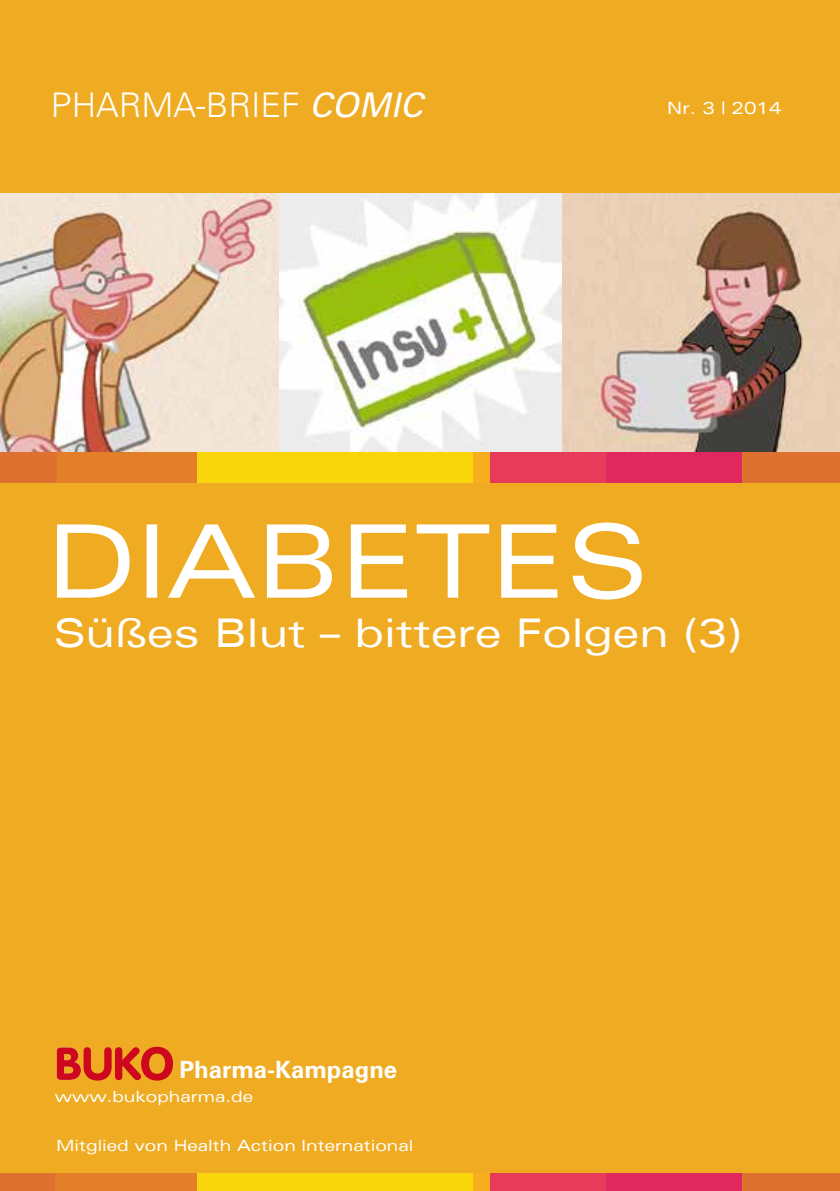
<style>
.page{position:relative;width:840px;height:1191px;background:#fff}
.page>*{position:absolute;margin:0;border:0;box-sizing:border-box;transform-origin:0 0}
.t1{font:expanded 101.8px "Univers";color:#fff}
.t2{font:expanded 39.6px "Univers";color:#fff}
.t3{font:300 34px "Univers LT";color:#fff}
.t4{font:700 23.8px "Univers";color:#fff}
.t5{font:expanded 17px "Univers";color:#fff}
.t6{font:expanded 15.6px "Univers";color:#fff}
.s1{font-weight:400;font-style:italic}
</style>
<div class="page">
<div style="left:0;top:0;width:839px;height:1191px;background:#efac22"></div>
<svg style="left:57px;top:1046px;width:116px;height:34px"></svg>
<div style="left:605px;top:450px;width:234px;height:33px;background:#de7030"></div>
<div style="left:605px;top:1174px;width:234px;height:17px;background:#de7030"></div>
<div style="left:473px;top:450px;width:269px;height:33px;background:linear-gradient(to right,#e84656,#de1f61)"></div>
<div style="left:473px;top:1174px;width:269px;height:17px;background:linear-gradient(to right,#e84656,#de1f61)"></div>
<div style="left:57px;top:450px;width:432px;height:33px;background:#f9d60c"></div>
<div style="left:55px;top:1174px;width:434px;height:17px;background:#f9d60c"></div>
<div style="left:0;top:450px;width:196px;height:33px;background:linear-gradient(to right,#de712f,#e38425)"></div>
<div style="left:0;top:1174px;width:196px;height:17px;background:linear-gradient(to right,#de722f,#e38425)"></div>
<img style="left:278px;top:193px;width:284px;height:259px">
<img style="left:0;top:193px;width:278px;height:259px">
<img style="left:562px;top:193px;width:277px;height:259px">
<h3 class="t3" style="left:51px;top:85px;width:373px">PHARMA-BRIEF <span class="s1">COMIC</span></h3>
<p class="t5" style="left:667px;top:98px;width:116px">Nr. 3 | 2014</p>
<h1 class="t1" style="left:47px;top:501px;width:602px">DIABETES</h1>
<h2 class="t2" style="left:53px;top:609px;width:689px">Süßes Blut – bittere Folgen (3)</h2>
<h3 class="t4" style="left:179px;top:1055px;width:219px">Pharma-Kampagne</h3>
<p class="t6" style="left:55px;top:1086px;width:199px">www.bukopharma.de</p>
<p class="t6" style="left:56px;top:1136px;width:358px">Mitglied von Health Action International</p>
</div>
